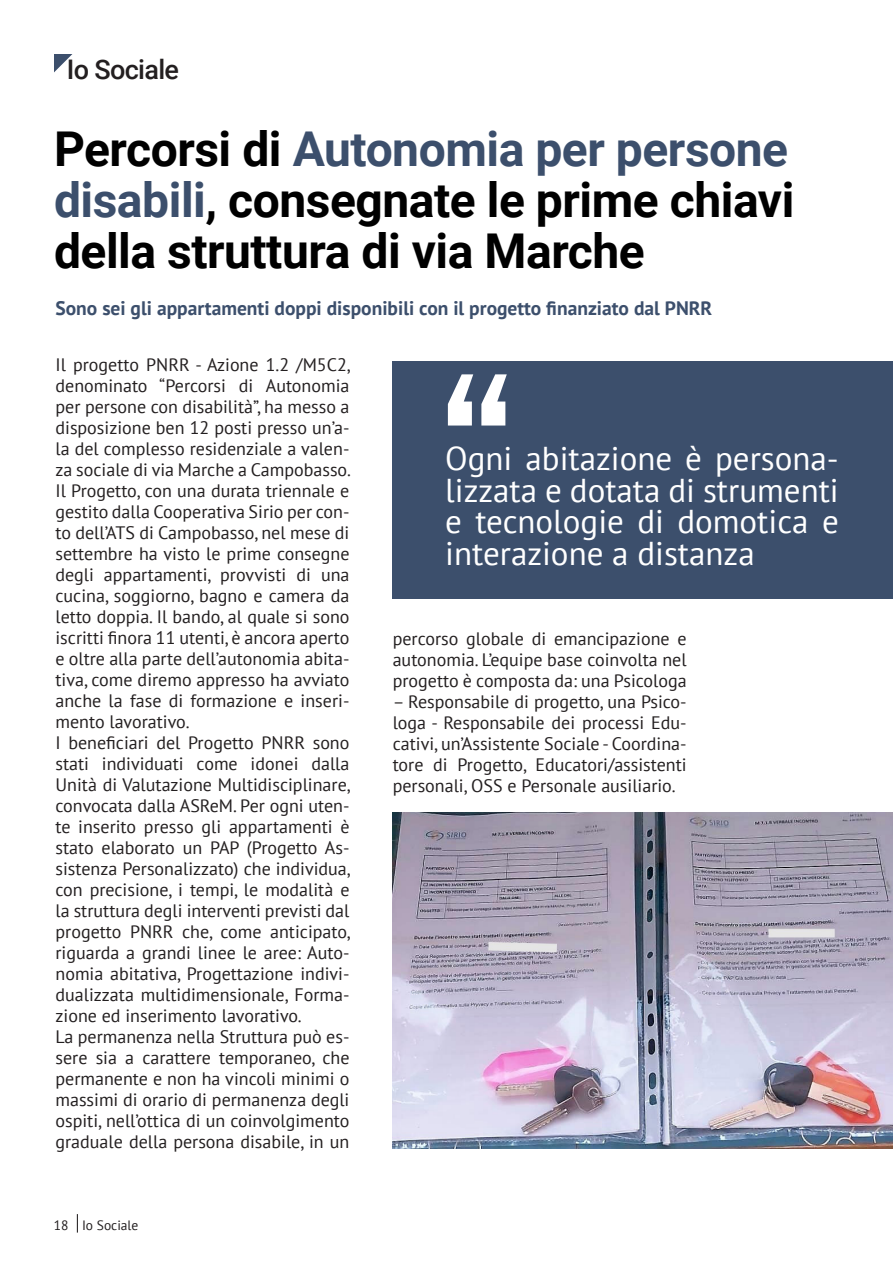
<style>
.page{position:relative;width:893px;height:1263px;background:#fff}
.page>*{position:absolute;margin:0;border:0;box-sizing:border-box;transform-origin:0 0}
.coma{font:226.5px "Bebas Neue";color:#fff}
.TITLE_3{font:700 48px/51px "Roboto";letter-spacing:-.01em;color:#000}
.body_text{font:33px/31.5px "PT Sans";color:#fff;text-align:justify}
.TITLE_1{font:500 27px "Roboto";letter-spacing:-.025em;color:#231f20}
.body_text-2{font:700 19.5px "PT Sans";color:#3c4f6c}
.body_text-3{font:18px/21px "PT Sans";color:#231f20;text-align:justify}
.t1{font:13.5px "PT Sans";color:#231f20}
.s1{color:#3c4f6c}
</style>
<div class="page">
<svg style="left:77px;top:1214px;width:1px;height:18px"></svg>
<div style="left:393px;top:362px;width:500px;height:237px;background:#3c4f6c"></div>
<svg style="left:54px;top:54px;width:18px;height:18px"></svg>
<img style="left:393px;top:812px;width:500px;height:336px">
<p class="TITLE_1" style="left:67px;top:50px;width:114px">Io Sociale</p>
<p class="TITLE_3" style="left:54px;top:122px;width:742px">Percorsi di <span class="s1">Autonomia per persone disabili</span>, consegnate le prime chiavi della struttura di via Marche</p>
<p class="body_text-2" style="left:56px;top:295px;width:658px">Sono sei gli appartamenti doppi disponibili con il progetto finanziato dal PNRR</p>
<p class="body_text-3" style="left:56px;top:354px;width:297px">Il progetto PNRR - Azione 1.2 /M5C2, denominato “Percorsi di Autonomia per persone con disabilità”, ha messo a disposizione ben 12 posti presso un’a&shy;la del complesso residenziale a valen&shy;za sociale di via Marche a Campobasso.</p>
<p class="body_text-3" style="left:56px;top:480px;width:295px">Il Progetto, con una durata triennale e gestito dalla Cooperativa Sirio per con&shy;to dell’ATS di Campobasso, nel mese di settembre ha visto le prime consegne degli appartamenti, provvisti di una cucina, soggiorno, bagno e camera da letto doppia. Il bando, al quale si sono iscritti finora 11 utenti, è ancora aperto e oltre alla parte dell’autonomia abita&shy;tiva, come diremo appresso ha avviato anche la fase di formazione e inseri&shy;mento lavorativo.</p>
<p class="body_text-3" style="left:56px;top:732px;width:297px">I beneficiari del Progetto PNRR sono stati individuati come idonei dalla Unità di Valutazione Multidisciplinare, convocata dalla ASReM. Per ogni uten&shy;te inserito presso gli appartamenti è stato elaborato un PAP (Progetto As&shy;sistenza Personalizzato) che individua, con precisione, i tempi, le modalità e la struttura degli interventi previsti dal progetto PNRR che, come anticipato, riguarda a grandi linee le aree: Auto&shy;nomia abitativa, Progettazione indivi&shy;dualizzata multidimensionale, Forma&shy;zione ed inserimento lavorativo.</p>
<p class="body_text-3" style="left:56px;top:1026px;width:295px">La permanenza nella Struttura può es&shy;sere sia a carattere temporaneo, che permanente e non ha vincoli minimi o massimi di orario di permanenza degli ospiti, nell’ottica di un coinvolgimento graduale della persona disabile, in un</p>
<p class="t1" style="left:54px;top:1216px;width:86px">18 Io Sociale</p>
<p class="coma" style="left:439px;top:326px;width:78px">“</p>
<p class="body_text" style="left:445px;top:442px;width:395px">Ogni abitazione è persona&shy;lizzata e dotata di strumenti e tecnologie di domotica e</p>
<p class="body_text" style="left:445px;top:537px;width:311px">interazione a distanza</p>
<p class="body_text-3" style="left:393px;top:627px;width:295px">percorso globale di emancipazione e autonomia. L’equipe base coinvolta nel progetto è composta da: una Psicologa</p>
<p class="body_text-3" style="left:393px;top:690px;width:295px">– Responsabile di progetto, una Psico&shy;loga - Responsabile dei processi Edu&shy;cativi, un’Assistente Sociale - Coordina&shy;tore di Progetto, Educatori/assistenti personali, OSS e Personale ausiliario.</p>
</div>
